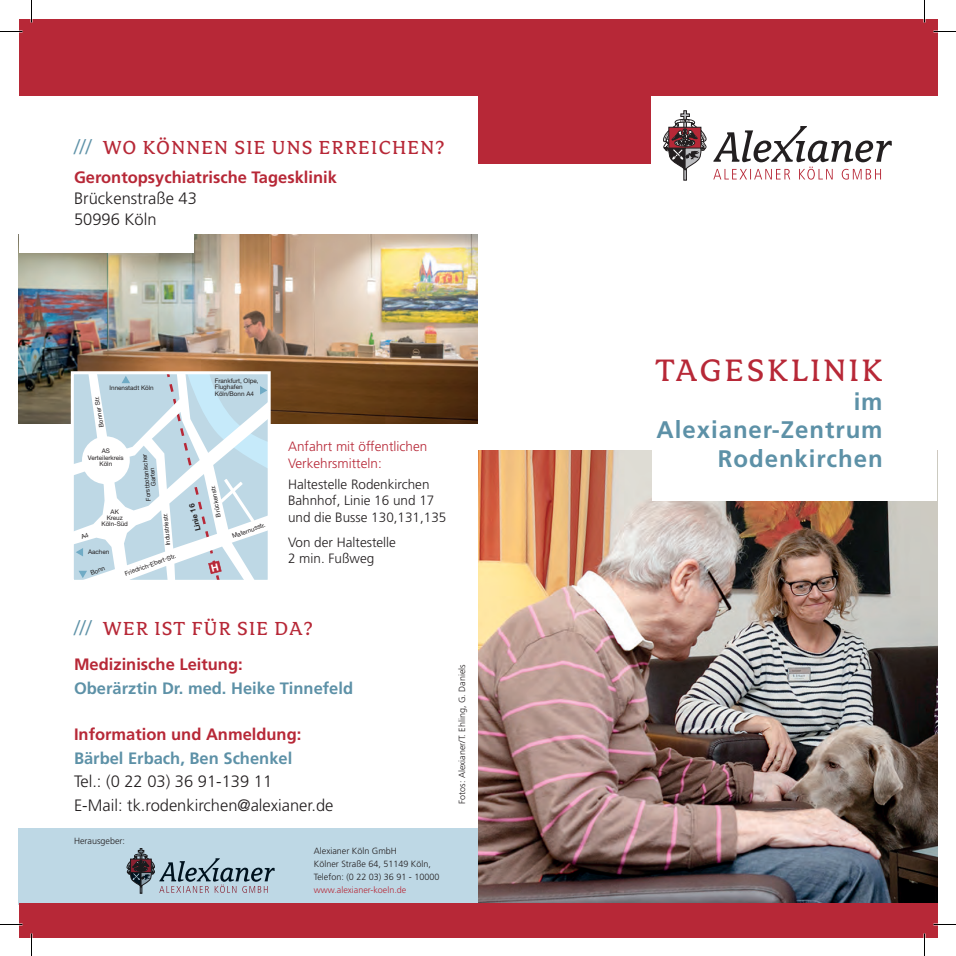
<style>
.page{position:relative;width:956px;height:956px;background:#fff}
.page>*{position:absolute;margin:0;border:0;box-sizing:border-box;transform-origin:0 0}
.t1{font:34.5px "Avance";letter-spacing:.085em;color:#b72837}
.t2{font:700 24px/28.5px "Frutiger LT Std";letter-spacing:.04em;color:#5d91a7;text-align:right}
.t3{font:21px "Avance";letter-spacing:.06em;color:#b72837}
.t4{font:300 16.5px/23.4px "Frutiger LT Std";color:#231f20}
.t5{font:700 16.5px "Frutiger LT Std";color:#b72837}
.t6{font:700 16.5px "Frutiger LT Std";color:#5d91a7}
.t7{font:300 13.5px/16.5px "Frutiger";color:#231f20}
.t8{font:300 13.5px/16.5px "Frutiger";color:#b72837}
.t9{font:300 9px/12.8px "Frutiger LT Std";color:#231f20}
.t10{font:300 9px "Frutiger";color:#231f20}
.t11{font:300 9px "Frutiger LT Std";color:#b72837}
.t12{font:700 7.5px "Helvetica Neue";color:#231f20}
.t13{font:6.3px/6.3px "Helvetica Neue";color:#231f20;text-align:center}
.s1{font-family:"Frutiger LT Std";font-weight:300;color:#5d91a7}
</style>
<div class="page">
<div style="left:19px;top:828px;width:459px;height:77px;background:#bed8e5"></div>
<img style="left:478px;top:450px;width:459px;height:453px">
<div style="left:478px;top:19px;width:438px;height:144px;background:#b72837"></div>
<div style="left:651px;top:96px;width:281px;height:354px;background:#fff"></div>
<svg style="left:663px;top:111px;width:43px;height:69px"></svg>
<svg style="left:713px;top:126px;width:179px;height:54px"></svg>
<svg style="left:127px;top:848px;width:148px;height:45px"></svg>
<div style="left:652px;top:393px;width:285px;height:108px;background:#fff"></div>
<div style="left:19px;top:19px;width:918px;height:76px;background:#b72837"></div>
<div style="left:19px;top:903px;width:918px;height:34px;background:#b72837"></div>
<img style="left:19px;top:234px;width:458px;height:189px">
<div style="left:19px;top:227px;width:175px;height:26px;background:#fff"></div>
<div style="left:71px;top:371px;width:200px;height:212px;border:3px solid #fff"></div>
<hr style="left:0;top:923px;width:22px;height:2px;background:#fff">
<hr style="left:933px;top:923px;width:23px;height:2px;background:#fff">
<hr style="left:923px;top:0;width:2px;height:23px;background:#fff">
<hr style="left:923px;top:933px;width:2px;height:23px;background:#fff">
<svg style="left:0;top:31px;width:22px;height:1px"></svg>
<svg style="left:933px;top:31px;width:23px;height:1px"></svg>
<svg style="left:0;top:924px;width:22px;height:1px"></svg>
<svg style="left:933px;top:924px;width:23px;height:1px"></svg>
<svg style="left:31px;top:0;width:1px;height:23px"></svg>
<svg style="left:31px;top:933px;width:1px;height:23px"></svg>
<svg style="left:924px;top:0;width:1px;height:23px"></svg>
<svg style="left:924px;top:933px;width:1px;height:23px"></svg>
<svg style="left:72px;top:373px;width:197px;height:208px"></svg>
<h3 class="t3" style="left:74px;top:137px;width:372px"><span class="s1">///</span> WO KÖNNEN SIE UNS ERREICHEN?</h3>
<h3 class="t5" style="left:74px;top:168px;width:264px">Gerontopsychiatrische Tagesklinik</h3>
<h3 class="t4" style="left:74px;top:188px;width:124px;line-height:21px">Brückenstraße 43<br>50996 Köln</h3>
<p class="t13" style="left:110px;top:384px;width:46px">Innenstadt Köln</p>
<p class="t13" style="left:215px;top:378px;width:45px;text-align:left">Frankfurt, Olpe,<br>Flughafen<br>Köln/Bonn A4</p>
<p class="t13" style="left:98px;top:428px;width:33px;rotate:-99deg">Bonner Str.</p>
<p class="t13" style="left:88px;top:448px;width:37px">AS<br>Verteilerkreis<br>Köln</p>
<p class="t13" style="left:101px;top:508px;width:28px">AK<br>Kreuz<br>Köln-Süd</p>
<p class="t13" style="left:145px;top:501px;width:49px;rotate:-95deg">Forstbotanischer<br>Garten</p>
<p class="t13" style="left:165px;top:546px;width:34px;rotate:-95deg">Industriestr.</p>
<p class="t13" style="left:88px;top:549px;width:23px">Aachen</p>
<p class="t13" style="left:90px;top:570px;width:16px;rotate:-20deg">Bonn</p>
<p class="t13" style="left:124px;top:571px;width:55px;rotate:-20deg">Friedrich-Ebert-Str.</p>
<p class="t12" style="left:194px;top:532px;width:29px;rotate:-103deg">Linie 16</p>
<p class="t13" style="left:215px;top:518px;width:33px;rotate:-101deg">Brückenstr.</p>
<p class="t13" style="left:231px;top:533px;width:37px;rotate:-20deg">Maternusstr.</p>
<h3 class="t8" style="left:288px;top:438px;width:141px">Anfahrt mit öffentlichen<br>Verkehrsmitteln:</h3>
<h3 class="t7" style="left:288px;top:476px;width:160px">Haltestelle Rodenkirchen<br>Bahnhof, Linie 16 und 17 und die Busse 130,131,135</h3>
<h3 class="t7" style="left:288px;top:534px;width:110px">Von der Haltestelle<br>2 min. Fußweg</h3>
<h3 class="t3" style="left:74px;top:618px;width:240px"><span class="s1">///</span> WER IST FÜR SIE DA?</h3>
<h3 class="t5" style="left:74px;top:655px;width:170px">Medizinische Leitung:</h3>
<h3 class="t6" style="left:74px;top:678px;width:281px">Oberärztin Dr. med. Heike Tinnefeld</h3>
<h3 class="t5" style="left:74px;top:725px;width:229px">Information und Anmeldung:</h3>
<h3 class="t6" style="left:74px;top:748px;width:220px">Bärbel Erbach, Ben Schenkel</h3>
<h3 class="t4" style="left:74px;top:770px;width:261px">Tel.: (0 22 03) 36 91-139 11<br>E-Mail: tk.rodenkirchen@alexianer.de</h3>
<h3 class="t9" style="left:74px;top:835px;width:53px">Herausgeber:</h3>
<h3 class="t9" style="left:314px;top:845px;width:127px">Alexianer Köln GmbH<br>Kölner Straße 64, 51149 Köln,<br>Telefon: (0 22 03) 36 91 - 10000</h3>
<h3 class="t11" style="left:314px;top:884px;width:94px">www.alexianer-koeln.de</h3>
<h3 class="t10" style="left:457px;top:804px;width:141px;rotate:-90deg">Fotos: Alexianer/T. Ehling, G. Daniels</h3>
<h1 class="t1" style="left:655px;top:353px;width:229px">TAGESKLINIK</h1>
<h2 class="t2" style="left:656px;top:387px;width:228px">im<br>Alexianer-Zentrum<br>Rodenkirchen</h2>
</div>
